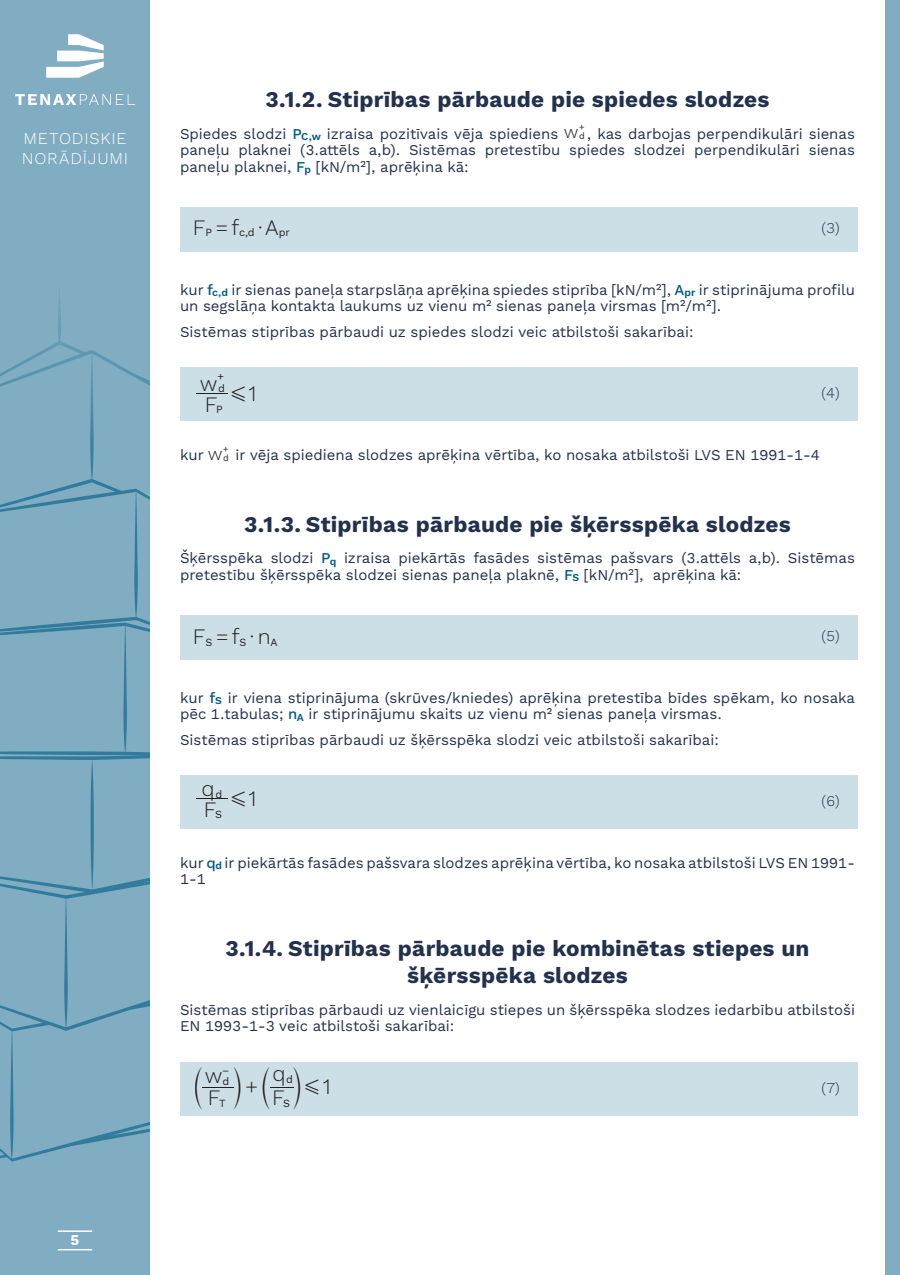
<style>
.page{position:relative;width:900px;height:1275px;background:#fff}
.page>*{position:absolute;margin:0;border:0;box-sizing:border-box;transform-origin:0 0}
.t1{font:700 22.5px/27px "Work Sans";letter-spacing:.01em;color:#22314e;text-align:center}
.t2{font:300 21.6px "Work Sans";color:#231f20}
.t3{font:21.6px "MM Relation";color:#231f20}
.t4{font:20.7px "MM Variable A";color:#231f20;scale:1.05 1}
.t5{font:300 18px "Work Sans";color:#231f20}
.t6{font:300 16.5px/19.8px "Work Sans";letter-spacing:.05em;color:#fff}
.teksts{font:15px/16.5px "Work Sans";color:#22314e}
.specteksts_platāks{font:300 15px "Work Sans";color:#22314e}
.specteksts{font:300 15px "Work Sans";color:#22314e}
.t7{font:700 15px "Work Sans";color:#fff}
.t8{font:10.8px "Work Sans";color:#231f20}
.t9{font:9px "Work Sans";color:#231f20}
.s1{font-weight:500;color:#005a84}
.s2{font-weight:400;font-size:9px}
.s3{font-weight:300;font-size:21.6px}
.s4{font-weight:400;font-size:10.8px}
.s5{font-family:"Work Sans";font-weight:300}
.s6{font-family:"Work Sans";font-weight:300;font-size:21.6px}
.s7{font-family:"MM Relation";font-size:21.6px}
</style>
<div class="page">
<div style="left:0;top:0;width:150px;height:1275px;background:#80adc2"></div>
<svg style="left:0;top:477px;width:150px;height:755px"></svg>
<div style="left:885px;top:0;width:15px;height:1275px;background:#80adc2"></div>
<hr style="left:58px;top:1230px;width:34px;height:2px;background:#fff">
<hr style="left:58px;top:1249px;width:34px;height:1px;background:#fff">
<svg style="left:15px;top:94px;width:120px;height:11px"></svg>
<svg style="left:46px;top:34px;width:58px;height:44px"></svg>
<div style="left:180px;top:207px;width:678px;height:45px;background:#ccdee6"></div>
<div style="left:180px;top:367px;width:678px;height:54px;background:#ccdee6"></div>
<div style="left:180px;top:615px;width:678px;height:45px;background:#ccdee6"></div>
<div style="left:180px;top:775px;width:678px;height:54px;background:#ccdee6"></div>
<div style="left:180px;top:1062px;width:678px;height:54px;background:#ccdee6"></div>
<hr style="left:197px;top:393px;width:31px;height:1px;background:#231f20">
<hr style="left:196px;top:799px;width:32px;height:1px;background:#231f20">
<hr style="left:202px;top:1087px;width:31px;height:1px;background:#231f20">
<svg style="left:270px;top:1087px;width:23px;height:1px"></svg>
<p class="t6" style="left:22px;top:128px;width:108px">METODISKIE<br>NORĀDĪJUMI</p>
<p class="t7" style="left:71px;top:1228px;width:10px">5</p>
<p class="t1" style="left:266px;top:85px;width:505px">3.1.2. Stiprības pārbaude pie spiedes slodzes</p>
<p class="teksts" style="left:180px;top:125px;width:380px">Spiedes slodzi <span class="s1">P</span><sub>C,w</sub> izraisa pozitīvais vēja spiediens</p>
<p class="t5" style="left:564px;top:121px;width:22px">w<span class="s2">d</span></p>
<p class="t9" style="left:579px;top:122px;width:7px">+</p>
<p class="teksts" style="left:180px;top:125px;width:677px;text-align:justify;text-indent:407px">, kas darbojas perpendikulāri sienas paneļu plaknei (3.attēls a,b). Sistēmas pretestību spiedes slodzei perpendikulāri sienas paneļu plaknei, <span class="s1">F</span><sub>p</sub> [kN/m2], aprēķina kā:</p>
<p class="t8" style="left:193px;top:226px;width:99px"><span class="s3">F</span>P <span class="s3">=f</span>c,d <span class="s3">∙A</span>pr</p>
<p class="specteksts" style="left:822px;top:217px;width:20px">(3)</p>
<p class="teksts" style="left:180px;top:281px;width:677px">kur <span class="s1">f</span><sub>c,d</sub> ir sienas paneļa starpslāņa aprēķina spiedes stiprība [kN/m2], <span class="s1">A</span><sub>pr</sub> ir stiprinājuma profilu un segslāņa kontakta laukums uz vienu m2 sienas paneļa virsmas [m2/m2].</p>
<p class="teksts" style="left:180px;top:323px;width:515px">Sistēmas stiprības pārbaudi uz spiedes slodzi veic atbilstoši sakarībai:</p>
<p class="t8" style="left:218px;top:370px;width:8px">+</p>
<p class="t2" style="left:200px;top:371px;width:27px">w<span class="s4">d</span></p>
<p class="t2" style="left:205px;top:392px;width:19px">F<span class="s4">P</span></p>
<p class="t3" style="left:231px;top:383px;width:27px">G<span class="s5">1</span></p>
<p class="specteksts_platāks" style="left:822px;top:382px;width:20px">(4)</p>
<p class="t9" style="left:223px;top:444px;width:7px">+</p>
<p class="teksts" style="left:235px;top:446px;width:586px">ir vēja spiediena slodzes aprēķina vērtība, ko nosaka atbilstoši LVS EN 1991-1-4</p>
<p class="teksts" style="left:180px;top:446px;width:25px">kur</p>
<p class="t5" style="left:208px;top:443px;width:22px">w<span class="s2">d</span></p>
<p class="t1" style="left:244px;top:510px;width:548px">3.1.3. Stiprības pārbaude pie šķērsspēka slodzes</p>
<p class="teksts" style="left:180px;top:549px;width:677px">Šķērsspēka slodzi <span class="s1">P</span><sub>q</sub> izraisa piekārtās fasādes sistēmas pašsvars (3.attēls a,b). Sistēmas pretestību šķērsspēka slodzei sienas paneļa plaknē, <span class="s1">F</span><sub>S</sub> [kN/m2], aprēķina kā:</p>
<p class="t2" style="left:193px;top:624px;width:86px">F<span class="s4">S</span> =f<span class="s4">S</span> ∙n<span class="s4">A</span></p>
<p class="specteksts" style="left:822px;top:625px;width:20px">(5)</p>
<p class="teksts" style="left:180px;top:689px;width:677px">kur <span class="s1">f</span><sub>S</sub> ir viena stiprinājuma (skrūves/kniedes) aprēķina pretestība bīdes spēkam, ko nosaka pēc 1.tabulas; <span class="s1">n</span><sub>A</sub> ir stiprinājumu skaits uz vienu m2 sienas paneļa virsmas.</p>
<p class="teksts" style="left:180px;top:731px;width:540px">Sistēmas stiprības pārbaudi uz šķērsspēka slodzi veic atbilstoši sakarībai:</p>
<p class="t2" style="left:202px;top:776px;width:22px">q<span class="s4">d</span></p>
<p class="t2" style="left:204px;top:797px;width:20px">F<span class="s4">S</span></p>
<p class="t3" style="left:231px;top:788px;width:27px">G<span class="s5">1</span></p>
<p class="specteksts_platāks" style="left:822px;top:790px;width:20px">(6)</p>
<p class="teksts" style="left:180px;top:854px;width:677px">kur <span class="s1">q</span><sub>d</sub> ir piekārtās fasādes pašsvara slodzes aprēķina vērtība, ko nosaka atbilstoši LVS EN 1991-<br>1-1</p>
<p class="t1" style="left:226px;top:934px;width:586px">3.1.4. Stiprības pārbaude pie kombinētas stiepes un šķērsspēka slodzes</p>
<p class="teksts" style="left:180px;top:1001px;width:677px">Sistēmas stiprības pārbaudi uz vienlaicīgu stiepes un šķērsspēka slodzes iedarbību atbilstoši<br>EN 1993-1-3 veic atbilstoši sakarībai:</p>
<p class="t4" style="left:194px;top:1075px;width:10px">C</p>
<p class="t4" style="left:233px;top:1075px;width:94px">M<span class="s6">+</span>C M<span class="s7">G</span><span class="s6">1</span></p>
<p class="t2" style="left:272px;top:1061px;width:22px">q<span class="s4">d</span></p>
<p class="t8" style="left:222px;top:1064px;width:9px">–</p>
<p class="t2" style="left:205px;top:1063px;width:26px">w<span class="s4">d</span></p>
<p class="t2" style="left:272px;top:1085px;width:19px">F<span class="s4">S</span></p>
<p class="t2" style="left:208px;top:1085px;width:19px">F<span class="s4">T</span></p>
<p class="specteksts_platāks" style="left:822px;top:1076px;width:20px">(7)</p>
</div>
